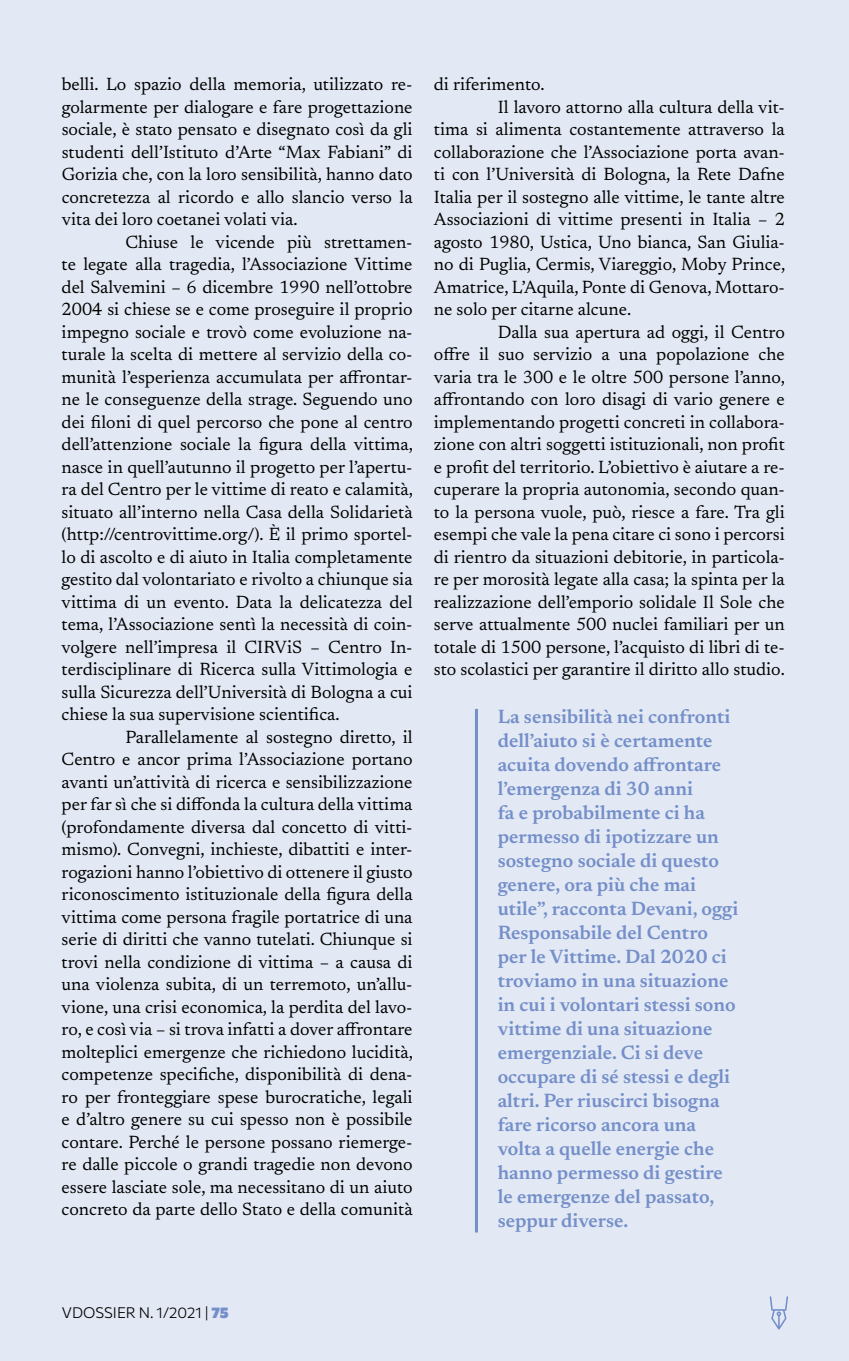
<style>
.page{position:relative;width:849px;height:1361px;background:#e3e9f4}
.page>*{position:absolute;margin:0;border:0;box-sizing:border-box;transform-origin:0 0}
.t1{font:600 19.5px/24px "Newsreader 16 pt";color:#748fc9}
.t2{font:18px/22.5px "Newsreader 16 pt";color:#000;text-align:justify}
.t3{font:300 15px "Commissioner";color:#000}
.s1{font-weight:900;color:#748fc9}
</style>
<div class="page">
<svg style="left:769px;top:1296px;width:19px;height:33px"></svg>
<hr style="left:475px;top:709px;width:3px;height:523px;background:#748fc9">
<p class="t2" style="left:62px;top:72px;width:352px">belli. Lo spazio della memoria, utilizzato re&shy;golarmente per dialogare e fare progettazione sociale, è stato pensato e disegnato così da gli studenti dell’Istituto d’Arte “Max Fabiani” di Gorizia che, con la loro sensibilità, hanno dato concretezza al ricordo e allo slancio verso la vita dei loro coetanei volati via.</p>
<p class="t2" style="left:62px;top:229px;width:353px;text-indent:64px">Chiuse le vicende più strettamen&shy;te legate alla tragedia, l’Associazione Vittime del Salvemini – 6 dicembre 1990 nell’ottobre 2004 si chiese se e come proseguire il proprio impegno sociale e trovò come evoluzione na&shy;turale la scelta di mettere al servizio della co&shy;munità l’esperienza accumulata per affrontar&shy;ne le conseguenze della strage. Seguendo uno dei filoni di quel percorso che pone al centro dell’attenzione sociale la figura della vittima, nasce in quell’autunno il progetto per l’apertu&shy;ra del Centro per le vittime di reato e calamità, situato all’interno nella Casa della Solidarietà (http://centrovittime.org/). È il primo sportel&shy;lo di ascolto e di aiuto in Italia completamente gestito dal volontariato e rivolto a chiunque sia vittima di un evento. Data la delicatezza del tema, l’Associazione sentì la necessità di coin&shy;volgere nell’impresa il CIRViS – Centro In&shy;terdisciplinare di Ricerca sulla Vittimologia e sulla Sicurezza dell’Università di Bologna a cui chiese la sua supervisione scientifica.</p>
<p class="t2" style="left:62px;top:724px;width:353px;text-indent:64px">Parallelamente al sostegno diretto, il Centro e ancor prima l’Associazione portano avanti un’attività di ricerca e sensibilizzazione per far sì che si diffonda la cultura della vittima (profondamente diversa dal concetto di vitti&shy;mismo). Convegni, inchieste, dibattiti e inter&shy;rogazioni hanno l’obiettivo di ottenere il giusto riconoscimento istituzionale della figura della vittima come persona fragile portatrice di una serie di diritti che vanno tutelati. Chiunque si trovi nella condizione di vittima – a causa di una violenza subita, di un terremoto, un’allu&shy;vione, una crisi economica, la perdita del lavo&shy;ro, e così via – si trova infatti a dover affrontare molteplici emergenze che richiedono lucidità, competenze specifiche, disponibilità di dena&shy;ro per fronteggiare spese burocratiche, legali e d’altro genere su cui spesso non è possibile contare. Perché le persone possano riemerge&shy;re dalle piccole o grandi tragedie non devono essere lasciate sole, ma necessitano di un aiuto concreto da parte dello Stato e della comunità</p>
<p class="t2" style="left:434px;top:72px;width:112px">di riferimento.</p>
<p class="t2" style="left:497px;top:94px;width:288px">Il lavoro attorno alla cultura della vit-</p>
<p class="t2" style="left:434px;top:117px;width:352px">tima si alimenta costantemente attraverso la</p>
<p class="t2" style="left:434px;top:139px;width:352px">collaborazione che l’Associazione porta avan-</p>
<p class="t2" style="left:434px;top:162px;width:352px">ti con l’Università di Bologna, la Rete Dafne</p>
<p class="t2" style="left:434px;top:184px;width:352px">Italia per il sostegno alle vittime, le tante altre</p>
<p class="t2" style="left:434px;top:207px;width:352px">Associazioni di vittime presenti in Italia – 2</p>
<p class="t2" style="left:434px;top:229px;width:352px">agosto 1980, Ustica, Uno bianca, San Giulia-</p>
<p class="t2" style="left:434px;top:252px;width:353px">no di Puglia, Cermis, Viareggio, Moby Prince,</p>
<p class="t2" style="left:434px;top:274px;width:352px">Amatrice, L’Aquila, Ponte di Genova, Mottaro-</p>
<p class="t2" style="left:434px;top:297px;width:199px">ne solo per citarne alcune.</p>
<p class="t2" style="left:497px;top:319px;width:289px">Dalla sua apertura ad oggi, il Centro</p>
<p class="t2" style="left:434px;top:342px;width:352px">offre il suo servizio a una popolazione che</p>
<p class="t2" style="left:434px;top:364px;width:353px">varia tra le 300 e le oltre 500 persone l’anno,</p>
<p class="t2" style="left:434px;top:387px;width:352px">affrontando con loro disagi di vario genere e</p>
<p class="t2" style="left:434px;top:409px;width:352px">implementando progetti concreti in collabora-</p>
<p class="t2" style="left:434px;top:432px;width:352px">zione con altri soggetti istituzionali, non profit</p>
<p class="t2" style="left:434px;top:454px;width:352px">e profit del territorio. L’obiettivo è aiutare a re-</p>
<p class="t2" style="left:434px;top:477px;width:352px">cuperare la propria autonomia, secondo quan-</p>
<p class="t2" style="left:434px;top:499px;width:352px">to la persona vuole, può, riesce a fare. Tra gli</p>
<p class="t2" style="left:434px;top:522px;width:352px">esempi che vale la pena citare ci sono i percorsi</p>
<p class="t2" style="left:434px;top:544px;width:352px">di rientro da situazioni debitorie, in particola-</p>
<p class="t2" style="left:434px;top:567px;width:352px">re per morosità legate alla casa; la spinta per la</p>
<p class="t2" style="left:434px;top:589px;width:352px">realizzazione dell’emporio solidale Il Sole che</p>
<p class="t2" style="left:434px;top:612px;width:352px">serve attualmente 500 nuclei familiari per un</p>
<p class="t2" style="left:434px;top:634px;width:352px">totale di 1500 persone, l’acquisto di libri di te-</p>
<p class="t2" style="left:434px;top:657px;width:352px">sto scolastici per garantire il diritto allo studio.</p>
<p class="t1" style="left:497px;top:703px;width:242px">La sensibilità nei confronti dell’aiuto si è certamente acuita dovendo affrontare l’emergenza di 30 anni<br>fa e probabilmente ci ha permesso di ipotizzare un sostegno sociale di questo genere, ora più che mai utile”, racconta Devani, oggi<br>Responsabile del Centro per le Vittime. Dal 2020 ci troviamo in una situazione in cui i volontari stessi sono vittime di una situazione emergenziale. Ci si deve occupare di sé stessi e degli altri. Per riuscirci bisogna fare ricorso ancora una volta a quelle energie che hanno permesso di gestire le emergenze del passato, seppur diverse.</p>
<p class="t3" style="left:62px;top:1301px;width:168px">VDOSSIER N. 1/2021 | <span class="s1">75</span></p>
</div>
